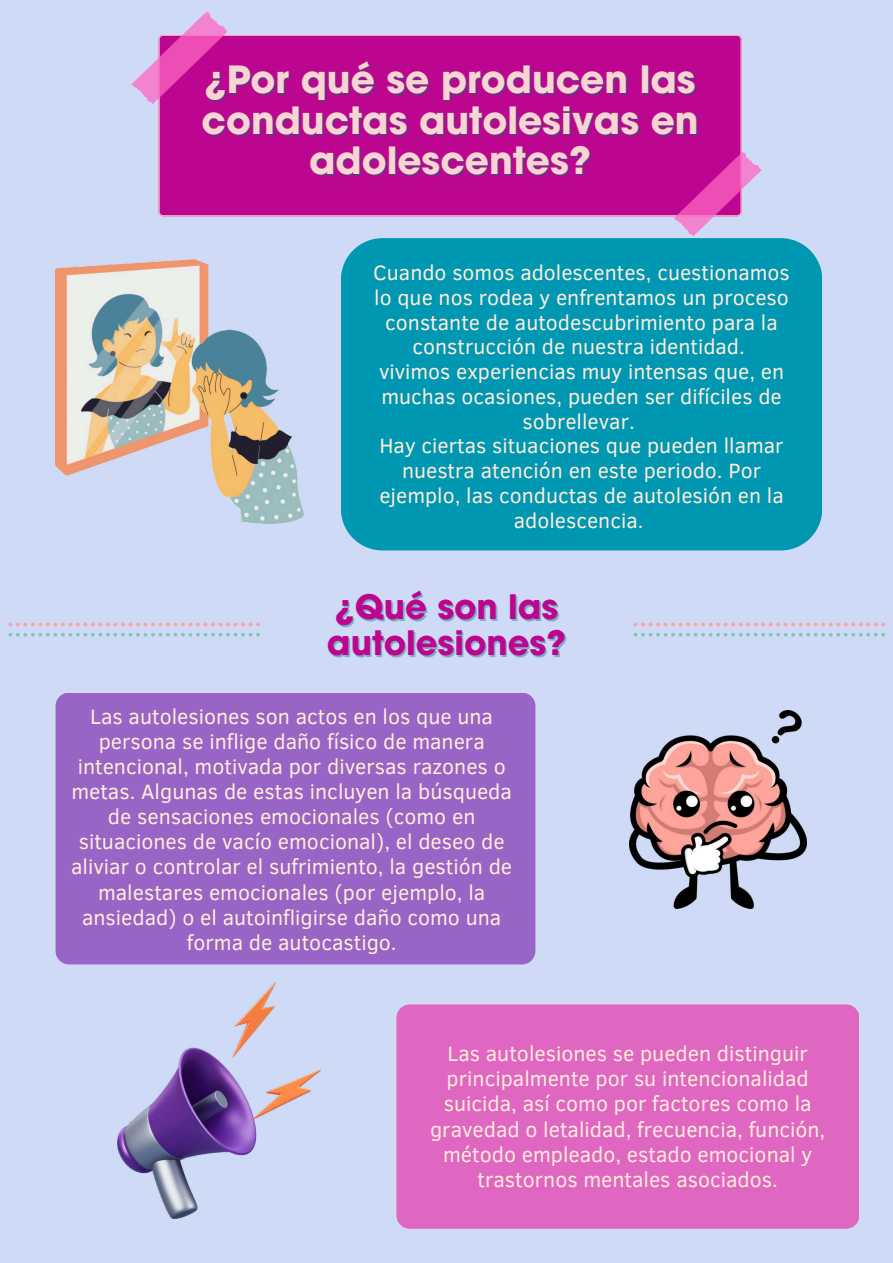
<style>
.page{position:relative;width:893px;height:1263px;background:#cfdbf6}
.page>*{position:absolute;margin:0;border:0;box-sizing:border-box;transform-origin:0 0}
.t1{font:700 37.5px/40.5px "ITC Avant Garde Pro";color:#f8d5d2;text-align:center}
.t2{font:700 33.67px/36.2px "ITC Avant Garde Pro";color:#bd068f}
.t3{font:21.3px/25.1px "Clear Sans";color:#ffedda;text-align:center}
.t4{font:21.23px/24.8px "Clear Sans";color:#ffedda;text-align:center}
</style>
<div class="page">
<div style="left:159px;top:35px;width:582px;height:181px;background:#bd068f"></div>
<svg style="left:8px;top:622px;width:252px;height:4px"></svg>
<svg style="left:8px;top:633px;width:252px;height:4px"></svg>
<svg style="left:633px;top:622px;width:252px;height:4px"></svg>
<svg style="left:633px;top:633px;width:252px;height:4px"></svg>
<svg style="left:131px;top:12px;width:100px;height:94px"></svg>
<svg style="left:671px;top:150px;width:91px;height:86px"></svg>
<div style="left:341px;top:238px;width:480px;height:312px;background:#0097b2;border-radius:42px"></div>
<img style="left:56px;top:260px;width:248px;height:263px">
<div style="left:56px;top:692px;width:479px;height:272px;background:#9864c6;border-radius:14px"></div>
<img style="left:630px;top:710px;width:176px;height:198px">
<div style="left:396px;top:1004px;width:463px;height:225px;background:#df67c1;border-radius:14px"></div>
<img style="left:118px;top:982px;width:203px;height:237px">
<h1 class="t1" style="left:202px;top:64px;width:498px">¿Por qué se producen las conductas autolesivas en adolescentes?</h1>
<p class="t4" style="left:373px;top:259px;width:418px">Cuando somos adolescentes, cuestionamos lo que nos rodea y enfrentamos un proceso constante de autodescubrimiento para la construcción de nuestra identidad.<br>vivimos experiencias muy intensas que, en muchas ocasiones, pueden ser difíciles de sobrellevar.<br>Hay ciertas situaciones que pueden llamar nuestra atención en este periodo. Por ejemplo, las conductas de autolesión en la adolescencia.</p>
<h2 class="t2" style="left:327px;top:593px;width:241px">¿Qué son las autolesiones?</h2>
<p class="t3" style="left:71px;top:702px;width:442px">Las autolesiones son actos en los que una persona se inflige daño físico de manera intencional, motivada por diversas razones o metas. Algunas de estas incluyen la búsqueda de sensaciones emocionales (como en situaciones de vacío emocional), el deseo de aliviar o controlar el sufrimiento, la gestión de malestares emocionales (por ejemplo, la ansiedad) o el autoinfligirse daño como una forma de autocastigo.</p>
<p class="t3" style="left:430px;top:1040px;width:397px">Las autolesiones se pueden distinguir principalmente por su intencionalidad suicida, así como por factores como la gravedad o letalidad, frecuencia, función, método empleado, estado emocional y trastornos mentales asociados.</p>
</div>
